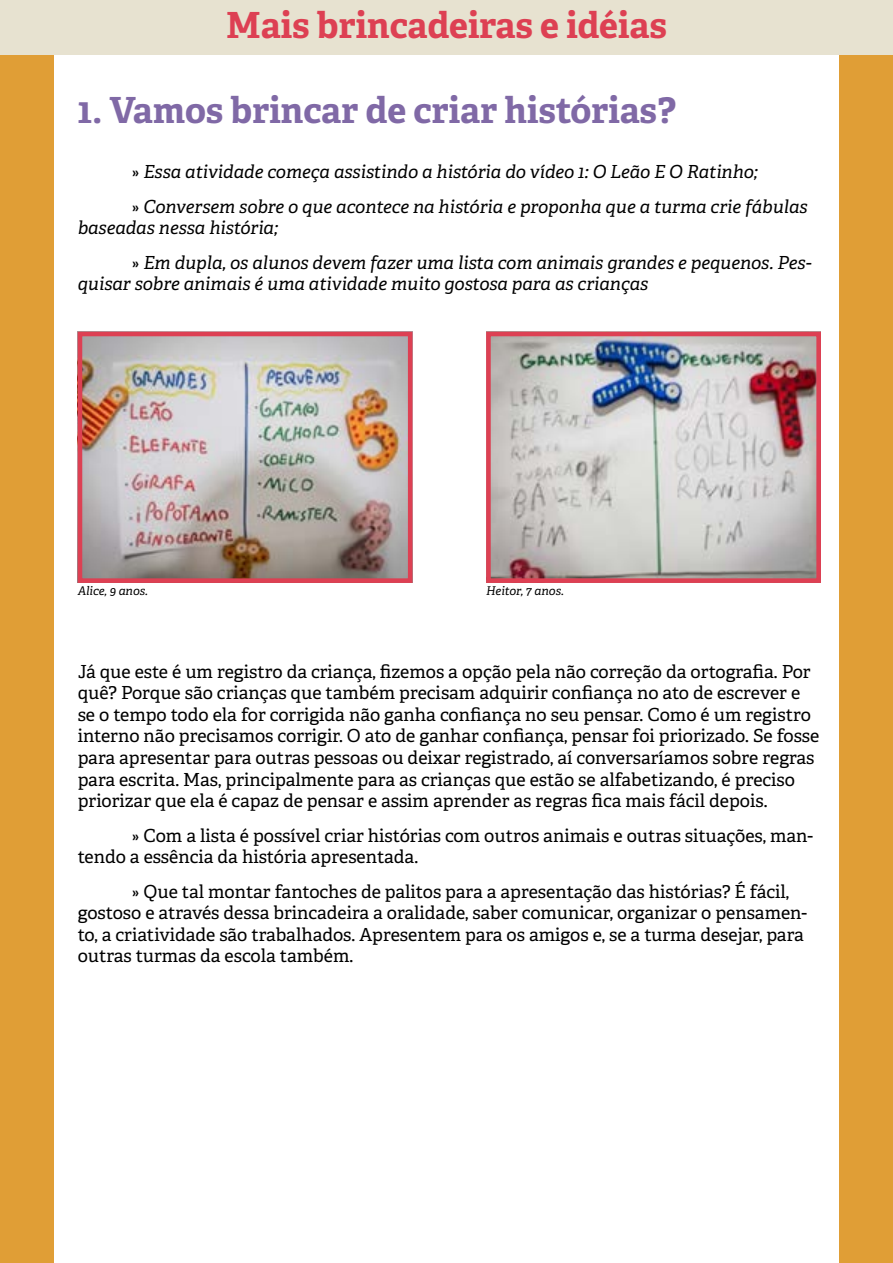
<style>
.page{position:relative;width:893px;height:1263px;background:#fff}
.page>*{position:absolute;margin:0;border:0;box-sizing:border-box;transform-origin:0 0}
.t1{font:700 36px "Adelle";color:#8069a6}
.t2{font:700 36px "Adelle";color:#dd4053}
.t3{font:18px/21.6px "Adelle";color:#000}
.t4{font:italic 18px/34.3px "Adelle";color:#000}
.t5{font:italic 12px "Adelle";color:#000}
.s1{font-style:normal}
</style>
<div class="page">
<div style="left:0;top:47px;width:893px;height:1216px;background:#e09e36"></div>
<div style="left:54px;top:54px;width:785px;height:1209px;background:#fff"></div>
<div style="left:0;top:0;width:893px;height:54px;background:#e7e2d0"></div>
<img style="left:84px;top:338px;width:322px;height:239px">
<img style="left:492px;top:338px;width:323px;height:239px">
<div style="left:78px;top:332px;width:334px;height:251px;border:5px solid #dd4053"></div>
<div style="left:486px;top:332px;width:335px;height:251px;border:5px solid #dd4053"></div>
<h1 class="t2" style="left:226px;top:2px;width:442px">Mais brincadeiras e idéias</h1>
<h1 class="t1" style="left:78px;top:87px;width:600px">1. Vamos brincar de criar histórias?</h1>
<p class="t4" style="left:132px;top:155px;width:677px"><span class="s1">»</span> Essa atividade começa assistindo a história do vídeo 1: O Leão E O Ratinho;<br><span class="s1">»</span> Conversem sobre o que acontece na história e proponha que a turma crie fábulas</p>
<p class="t4" style="left:132px;top:211px;width:681px;text-indent:-54px">baseadas nessa história;<br><span class="s1">»</span> Em dupla, os alunos devem fazer uma lista com animais grandes e pequenos. Pes-</p>
<p class="t4" style="left:78px;top:267px;width:572px">quisar sobre animais é uma atividade muito gostosa para as crianças</p>
<p class="t5" style="left:78px;top:583px;width:72px">Alice, 9 anos.</p>
<p class="t5" style="left:486px;top:583px;width:79px">Heitor, 7 anos.</p>
<p class="t3" style="left:78px;top:661px;width:743px">Já que este é um registro da criança, fizemos a opção pela não correção da ortografia. Por quê? Porque são crianças que também precisam adquirir confiança no ato de escrever e se o tempo todo ela for corrigida não ganha confiança no seu pensar. Como é um registro interno não precisamos corrigir. O ato de ganhar confiança, pensar foi priorizado. Se fosse para apresentar para outras pessoas ou deixar registrado, aí conversaríamos sobre regras para escrita. Mas, principalmente para as crianças que estão se alfabetizando, é preciso priorizar que ela é capaz de pensar e assim aprender as regras fica mais fácil depois.</p>
<p class="t3" style="left:78px;top:825px;width:737px;text-indent:54px">» Com a lista é possível criar histórias com outros animais e outras situações, man&shy;tendo a essência da história apresentada.</p>
<p class="t3" style="left:78px;top:881px;width:731px;text-indent:54px">» Que tal montar fantoches de palitos para a apresentação das histórias? É fácil, gostoso e através dessa brincadeira a oralidade, saber comunicar, organizar o pensamen&shy;to, a criatividade são trabalhados. Apresentem para os amigos e, se a turma desejar, para outras turmas da escola também.</p>
</div>
